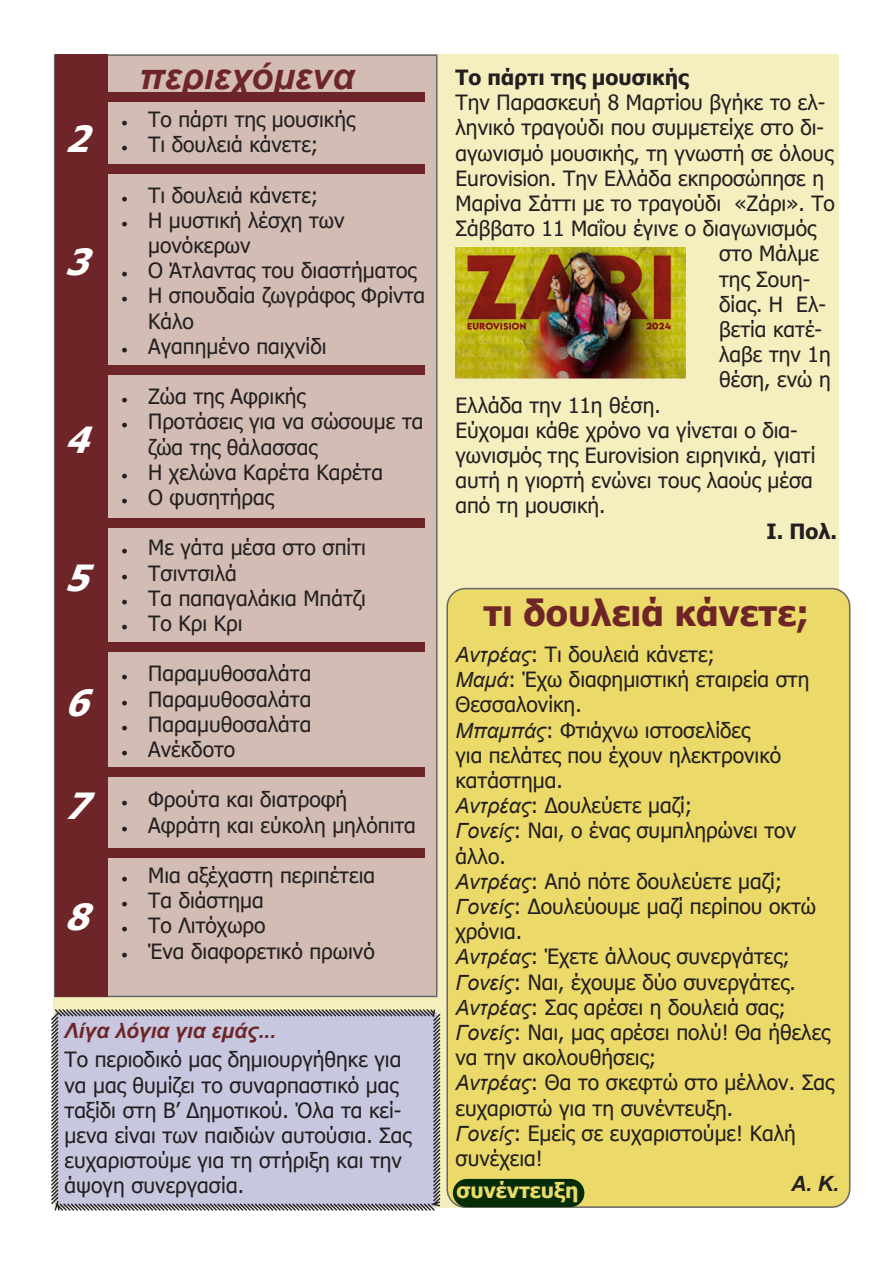
<style>
.page{position:relative;width:893px;height:1263px;background:#fff}
.page>*{position:absolute;margin:0;border:0;box-sizing:border-box;transform-origin:0 0}
.t1{font:700 36px "Tahoma";color:#6e2527}
.t2{font:italic 700 36px "Arial";color:#6e2527}
.t3{font:italic 700 36px "Tahoma";color:#fff}
.t4{font:21px/25.2px "Tahoma";color:#231f20}
.t5{font:700 21px "Tahoma";color:#231f20}
.t6{font:italic 700 21px "Arial";color:#6e2527}
.t7{font:700 21px "Tahoma";color:#ebda69}
.t8{font:italic 700 21px "Arial";color:#231f20}
.s1{font-family:"Minion Pro";font-size:18px}
.s2{font-family:"Arial";font-style:italic}
</style>
<div class="page">
<div style="left:54px;top:54px;width:785px;height:1154px;background:#f5efc0"></div>
<svg style="left:51px;top:1007px;width:390px;height:204px;background:#c0c0d5"></svg>
<div style="left:54px;top:54px;width:383px;height:943px;background:#d2bcb4;border:2px solid #67676a"></div>
<div style="left:65px;top:93px;width:359px;height:9px;background:#6e2527"></div>
<div style="left:447px;top:589px;width:403px;height:618px;background:#ebda69;border-radius:18px"></div>
<div style="left:446px;top:588px;width:404px;height:620px;border:2px solid #67676a;border-radius:18px"></div>
<div style="left:65px;top:164px;width:359px;height:10px;background:#6e2527"></div>
<div style="left:65px;top:366px;width:359px;height:9px;background:#6e2527"></div>
<div style="left:65px;top:518px;width:359px;height:9px;background:#6e2527"></div>
<div style="left:65px;top:643px;width:359px;height:9px;background:#6e2527"></div>
<div style="left:65px;top:767px;width:359px;height:9px;background:#6e2527"></div>
<div style="left:65px;top:848px;width:359px;height:9px;background:#6e2527"></div>
<div style="left:55px;top:54px;width:53px;height:942px;background:#6e2527"></div>
<img style="left:455px;top:247px;width:230px;height:132px">
<div style="left:453px;top:1179px;width:131px;height:28px;background:#042c06;border-radius:14px"></div>
<p class="t3" style="left:65px;top:114px;width:44px">2</p>
<p class="t3" style="left:65px;top:237px;width:44px">3</p>
<p class="t3" style="left:65px;top:414px;width:44px">4</p>
<p class="t3" style="left:65px;top:552px;width:44px">5</p>
<p class="t3" style="left:65px;top:678px;width:44px">6</p>
<p class="t3" style="left:65px;top:780px;width:44px">7</p>
<p class="t3" style="left:65px;top:891px;width:44px">8</p>
<p class="t2" style="left:139px;top:52px;width:217px">περιεχόμενα</p>
<p class="t4" style="left:121px;top:108px;width:235px"><span class="s1">•</span> Το πάρτι της μουσικής</p>
<p class="t4" style="left:121px;top:133px;width:199px"><span class="s1">•</span> Τι δουλειά κάνετε;</p>
<p class="t4" style="left:121px;top:184px;width:199px"><span class="s1">•</span> Τι δουλειά κάνετε;</p>
<p class="t4" style="left:148px;top:209px;width:198px;text-indent:-27px"><span class="s1">•</span> Η μυστική λέσχη των μονόκερων</p>
<p class="t4" style="left:121px;top:259px;width:297px"><span class="s1">•</span> Ο Άτλαντας του διαστήματος</p>
<p class="t4" style="left:148px;top:284px;width:279px;text-indent:-27px"><span class="s1">•</span> Η σπουδαία ζωγράφος Φρίντα<br>Κάλο</p>
<p class="t4" style="left:121px;top:335px;width:207px"><span class="s1">•</span> Αγαπημένο παιχνίδι</p>
<p class="t4" style="left:121px;top:385px;width:186px"><span class="s1">•</span> Ζώα της Αφρικής</p>
<p class="t4" style="left:148px;top:410px;width:277px;text-indent:-27px"><span class="s1">•</span> Προτάσεις για να σώσουμε τα ζώα της θάλασσας</p>
<p class="t4" style="left:121px;top:461px;width:263px"><span class="s1">•</span> Η χελώνα Καρέτα Καρέτα</p>
<p class="t4" style="left:121px;top:486px;width:154px"><span class="s1">•</span> Ο φυσητήρας</p>
<p class="t4" style="left:121px;top:536px;width:246px"><span class="s1">•</span> Με γάτα μέσα στο σπίτι</p>
<p class="t4" style="left:121px;top:562px;width:117px"><span class="s1">•</span> Τσιντσιλά</p>
<p class="t4" style="left:121px;top:587px;width:246px"><span class="s1">•</span> Τα παπαγαλάκια Μπάτζι</p>
<p class="t4" style="left:121px;top:612px;width:123px"><span class="s1">•</span> Το Κρι Κρι</p>
<p class="t4" style="left:121px;top:662px;width:192px"><span class="s1">•</span> Παραμυθοσαλάτα</p>
<p class="t4" style="left:121px;top:688px;width:192px"><span class="s1">•</span> Παραμυθοσαλάτα</p>
<p class="t4" style="left:121px;top:713px;width:192px"><span class="s1">•</span> Παραμυθοσαλάτα</p>
<p class="t4" style="left:121px;top:738px;width:116px"><span class="s1">•</span> Ανέκδοτο</p>
<p class="t4" style="left:121px;top:788px;width:228px"><span class="s1">•</span> Φρούτα και διατροφή</p>
<p class="t4" style="left:121px;top:814px;width:296px"><span class="s1">•</span> Αφράτη και εύκολη μηλόπιτα</p>
<p class="t4" style="left:121px;top:864px;width:255px"><span class="s1">•</span> Μια αξέχαστη περιπέτεια</p>
<p class="t4" style="left:121px;top:889px;width:144px"><span class="s1">•</span> Τα διάστημα</p>
<p class="t4" style="left:121px;top:914px;width:146px"><span class="s1">•</span> Το Λιτόχωρο</p>
<p class="t4" style="left:121px;top:940px;width:255px"><span class="s1">•</span> Ένα διαφορετικό πρωινό</p>
<p class="t6" style="left:65px;top:1017px;width:213px">Λίγα λόγια για εμάς...</p>
<p class="t4" style="left:65px;top:1048px;width:349px">Το περιοδικό μας δημιουργήθηκε για να μας θυμίζει το συναρπαστικό μας ταξίδι στη Β’ Δημοτικού. Όλα τα κεί&shy;μενα είναι των παιδιών αυτούσια. Σας ευχαριστούμε για τη στήριξη και την άψογη συνεργασία.</p>
<p class="t5" style="left:455px;top:63px;width:235px">Το πάρτι της μουσικής</p>
<p class="t4" style="left:455px;top:91px;width:371px">Την Παρασκευή 8 Μαρτίου βγήκε το ελ-</p>
<p class="t4" style="left:455px;top:116px;width:370px">ληνικό τραγούδι που συμμετείχε στο δι-</p>
<p class="t4" style="left:455px;top:142px;width:379px">αγωνισμό μουσικής, τη γνωστή σε όλους</p>
<p class="t4" style="left:455px;top:167px;width:370px">Eurovision. Την Ελλάδα εκπροσώπησε η</p>
<p class="t4" style="left:455px;top:192px;width:381px">Μαρίνα Σάττι με το τραγούδι «Ζάρι». Το</p>
<p class="t4" style="left:455px;top:217px;width:362px">Σάββατο 11 Μαΐου έγινε ο διαγωνισμός</p>
<p class="t4" style="left:719px;top:242px;width:101px">στο Μάλμε</p>
<p class="t4" style="left:719px;top:268px;width:93px">της Σουη-</p>
<p class="t4" style="left:719px;top:293px;width:108px">δίας. Η Ελ-</p>
<p class="t4" style="left:719px;top:318px;width:105px">βετία κατέ-</p>
<p class="t4" style="left:719px;top:343px;width:113px">λαβε την 1η</p>
<p class="t4" style="left:719px;top:368px;width:113px">θέση, ενώ η</p>
<p class="t4" style="left:455px;top:394px;width:207px">Ελλάδα την 11η θέση.</p>
<p class="t4" style="left:455px;top:419px;width:362px">Εύχομαι κάθε χρόνο να γίνεται ο δια&shy;γωνισμός της Eurovision ειρηνικά, γιατί αυτή η γιορτή ενώνει τους λαούς μέσα από τη μουσική.</p>
<p class="t5" style="left:767px;top:516px;width:72px">Ι. Πολ.</p>
<p class="t1" style="left:483px;top:587px;width:327px">τι δουλειά κάνετε;</p>
<p class="t4" style="left:455px;top:643px;width:261px"><span class="s2">Αντρέας</span>: Τι δουλειά κάνετε;</p>
<p class="t4" style="left:455px;top:668px;width:355px"><span class="s2">Μαμά</span>: Έχω διαφημιστική εταιρεία στη<br>Θεσσαλονίκη.</p>
<p class="t4" style="left:455px;top:718px;width:327px"><span class="s2">Μπαμπάς</span>: Φτιάχνω ιστοσελίδες για πελάτες που έχουν ηλεκτρονικό κατάστημα.</p>
<p class="t4" style="left:455px;top:794px;width:238px"><span class="s2">Αντρέας</span>: Δουλεύετε μαζί;</p>
<p class="t4" style="left:455px;top:819px;width:342px"><span class="s2">Γονείς</span>: Ναι, ο ένας συμπληρώνει τον άλλο.</p>
<p class="t4" style="left:455px;top:870px;width:328px"><span class="s2">Αντρέας</span>: Από πότε δουλεύετε μαζί;</p>
<p class="t4" style="left:455px;top:895px;width:362px"><span class="s2">Γονείς</span>: Δουλεύουμε μαζί περίπου οκτώ χρόνια.</p>
<p class="t4" style="left:455px;top:945px;width:336px"><span class="s2">Αντρέας</span>: Έχετε άλλους συνεργάτες;</p>
<p class="t4" style="left:455px;top:970px;width:342px"><span class="s2">Γονείς</span>: Ναι, έχουμε δύο συνεργάτες.</p>
<p class="t4" style="left:455px;top:996px;width:332px"><span class="s2">Αντρέας</span>: Σας αρέσει η δουλειά σας;</p>
<p class="t4" style="left:455px;top:1021px;width:376px"><span class="s2">Γονείς</span>: Ναι, μας αρέσει πολύ! Θα ήθελες να την ακολουθήσεις;</p>
<p class="t4" style="left:455px;top:1071px;width:380px"><span class="s2">Αντρέας</span>: Θα το σκεφτώ στο μέλλον. Σας ευχαριστώ για τη συνέντευξη.</p>
<p class="t4" style="left:455px;top:1122px;width:342px"><span class="s2">Γονείς</span>: Εμείς σε ευχαριστούμε! Καλή συνέχεια!</p>
<p class="t8" style="left:791px;top:1170px;width:49px">Α. Κ.</p>
<p class="t7" style="left:457px;top:1176px;width:123px">συνέντευξη</p>
</div>
